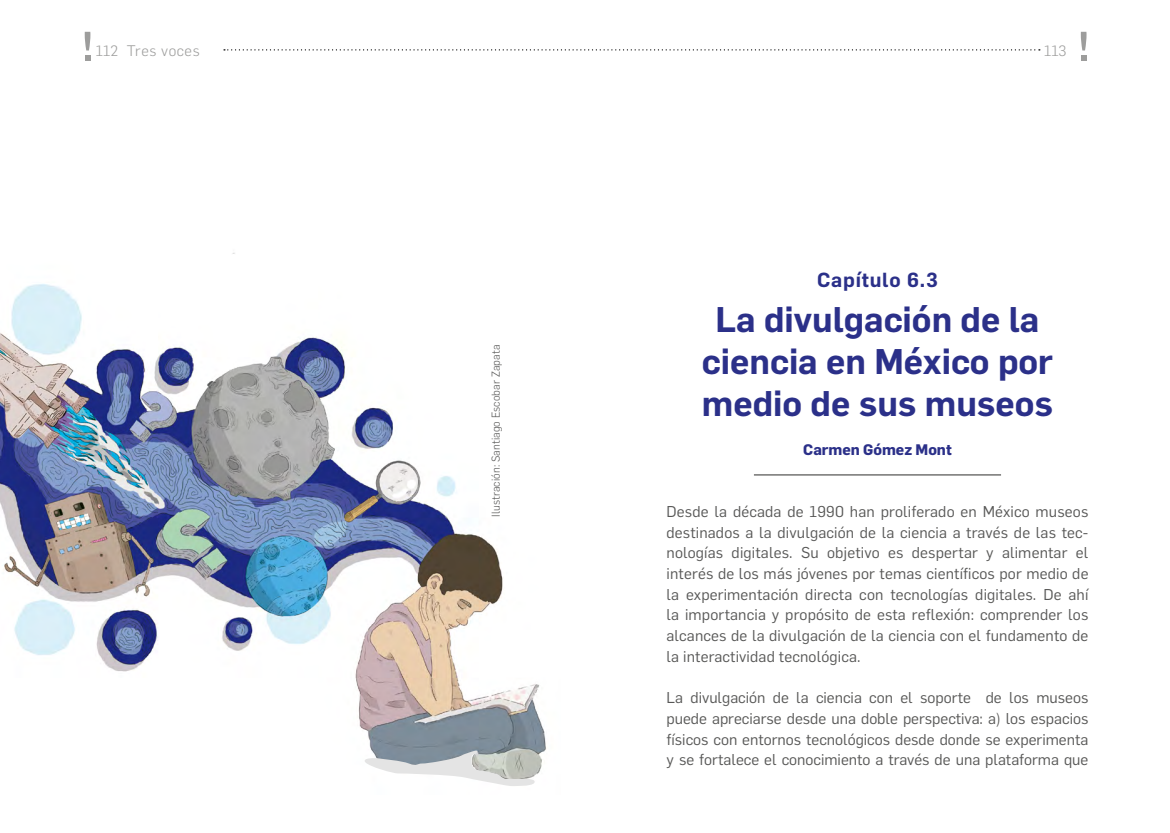
<style>
.page{position:relative;width:1170px;height:833px;background:#fff}
.page>*{position:absolute;margin:0;border:0;box-sizing:border-box;transform-origin:0 0}
.TITULOS_CAPS{font:600 35px/42px "Flama";color:#2b3089;text-align:center}
.t1{font:600 20px "Flama";letter-spacing:.04em;color:#2b3089}
.TEXTO_CORRIDO_LIBRO{font:15.38px/20.8px "Flama";letter-spacing:.005em;color:#575756;text-align:justify}
.Autor_cap{font:700 15px "Flama";color:#2b3089}
.t2{font:300 15px "Flama";letter-spacing:.04em;color:#9d9d9c}
.t3{font:300 14.62px "Flama";color:#9d9d9c}
.ILUSTRADOR{font:300 11.25px "Flama";letter-spacing:.01em;color:#575756}
.s1{font-size:14.62px}
</style>
<div class="page">
<svg style="left:224px;top:49px;width:815px;height:1px"></svg>
<svg style="left:85px;top:32px;width:5px;height:28px"></svg>
<svg style="left:1080px;top:32px;width:6px;height:28px"></svg>
<hr style="left:753px;top:474px;width:247px;height:1px;background:#575756">
<img style="left:0;top:253px;width:547px;height:522px">
<svg style="left:361px;top:749px;width:175px;height:37px"></svg>
<p class="t2" style="left:96px;top:41px;width:105px"><span class="s1">112</span> Tres voces</p>
<p class="t3" style="left:1044px;top:41px;width:24px">113</p>
<p class="ILUSTRADOR" style="left:488px;top:517px;width:174px;rotate:-90deg">Ilustración: Santiago Escobar Zapata</p>
<p class="t1" style="left:817px;top:266px;width:122px">Capítulo 6.3</p>
<p class="TITULOS_CAPS" style="left:701px;top:295px;width:353px">La divulgación de la ciencia en México por medio de sus museos</p>
<p class="Autor_cap" style="left:803px;top:438px;width:150px">Carmen Gómez Mont</p>
<p class="TEXTO_CORRIDO_LIBRO" style="left:666px;top:500px;width:423px">Desde la década de 1990 han proliferado en México museos destinados a la divulgación de la ciencia a través de las tec&shy;nologías digitales. Su objetivo es despertar y alimentar el interés de los más jóvenes por temas científicos por medio de la experimentación directa con tecnologías digitales. De ahí la importancia y propósito de esta reflexión: comprender los alcances de la divulgación de la ciencia con el fundamento de la interactividad tecnológica.</p>
<p class="TEXTO_CORRIDO_LIBRO" style="left:666px;top:686px;width:423px">La divulgación de la ciencia con el soporte de los museos puede apreciarse desde una doble perspectiva: a) los espacios físicos con entornos tecnológicos desde donde se experimenta y se fortalece el conocimiento a través de una plataforma que</p>
</div>
